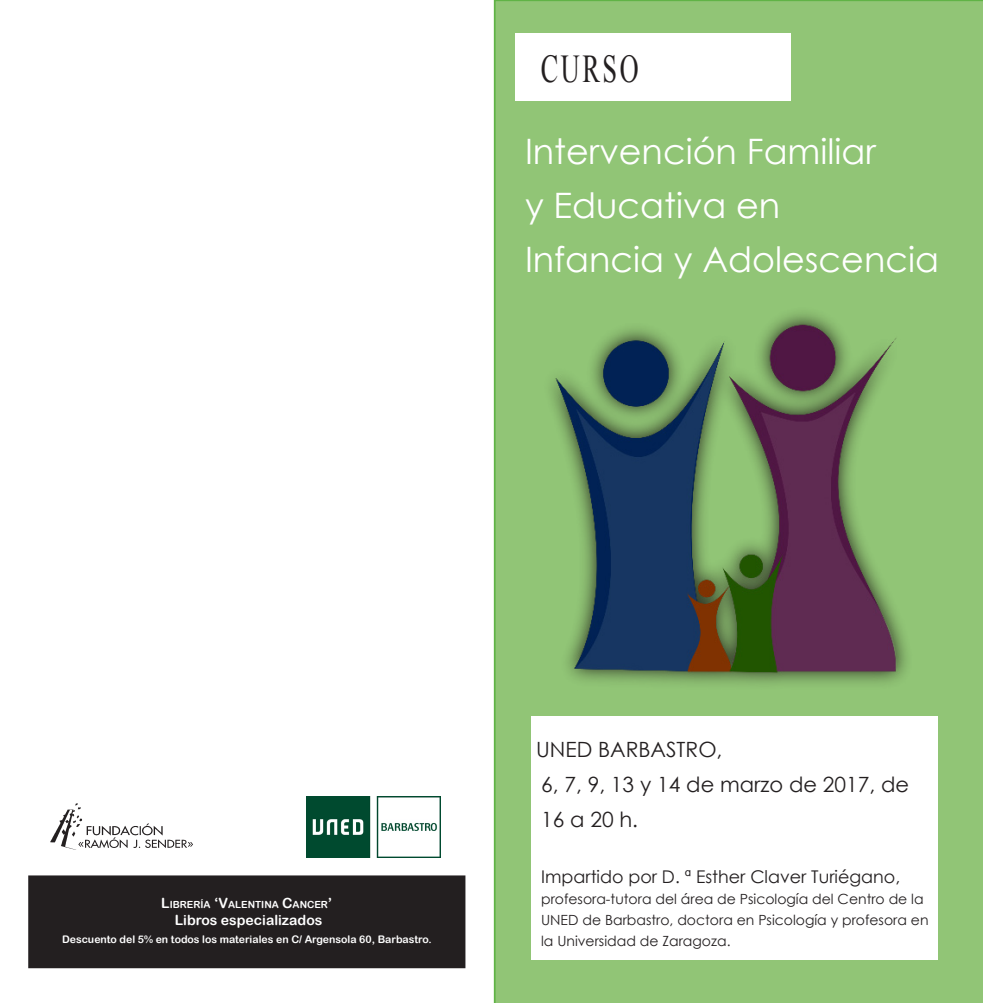
<style>
.page{position:relative;width:983px;height:1003px;background:#fff}
.page>*{position:absolute;margin:0;border:0;box-sizing:border-box;transform-origin:0 0}
.t1{font:39.38px "Times New Roman";letter-spacing:.1em;color:#231f20;scale:.67 1}
.t2{font:35px "Century Gothic";color:#fff}
.t3{font:21px/35px "Century Gothic";color:#231f20}
.t4{font:17.5px "Century Gothic";color:#231f20}
.t5{font:14px/21px "Century Gothic";color:#231f20}
.t6{font:14px "Arial Rounded MT Bold";color:#fff}
.t7{font:10.5px "Arial Rounded MT Bold";color:#fff}
.t8{font:9.8px "Arial Rounded MT Bold";color:#fff}
.s1{font-size:14px}
</style>
<div class="page">
<div style="left:493px;top:0;width:489px;height:1002px;background:#91c576"></div>
<img style="left:50px;top:803px;width:143px;height:47px">
<img style="left:307px;top:796px;width:133px;height:61px">
<div style="left:28px;top:875px;width:437px;height:92px;background:#231f20;border:2px solid #231f20"></div>
<img style="left:535px;top:304px;width:383px;height:388px">
<div style="left:515px;top:33px;width:275px;height:67px;background:#fff"></div>
<div style="left:531px;top:716px;width:406px;height:243px;background:#fff"></div>
<p class="t1" style="left:540px;top:42px;width:148px">CURSO</p>
<p class="t2" style="left:525px;top:127px;width:352px">Intervención Familiar</p>
<p class="t2" style="left:525px;top:181px;width:256px">y Educativa en</p>
<p class="t2" style="left:525px;top:235px;width:415px">Infancia y Adolescencia</p>
<p class="t8" style="left:161px;top:897px;width:172px"><span class="s1">L</span>IBRERÍA <span class="s1">‘V</span>ALENTINA <span class="s1">C</span>ANCER<span class="s1">’</span></p>
<p class="t6" style="left:175px;top:911px;width:149px">Libros especializados</p>
<p class="t7" style="left:62px;top:932px;width:371px">Descuento del 5% en todos los materiales en C/ Argensola 60, Barbastro.</p>
<p class="t3" style="left:536px;top:731px;width:188px">UNED BARBASTRO,</p>
<p class="t3" style="left:541px;top:766px;width:369px">6, 7, 9, 13 y 14 de marzo de 2017, de<br>16 a 20 h.</p>
<p class="t4" style="left:541px;top:864px;width:360px">Impartido por D. ª Esther Claver Turiégano,</p>
<p class="t5" style="left:541px;top:887px;width:389px">profesora-tutora del área de Psicología del Centro de la<br>UNED de Barbastro, doctora en Psicología y profesora en la Universidad de Zaragoza.</p>
</div>
